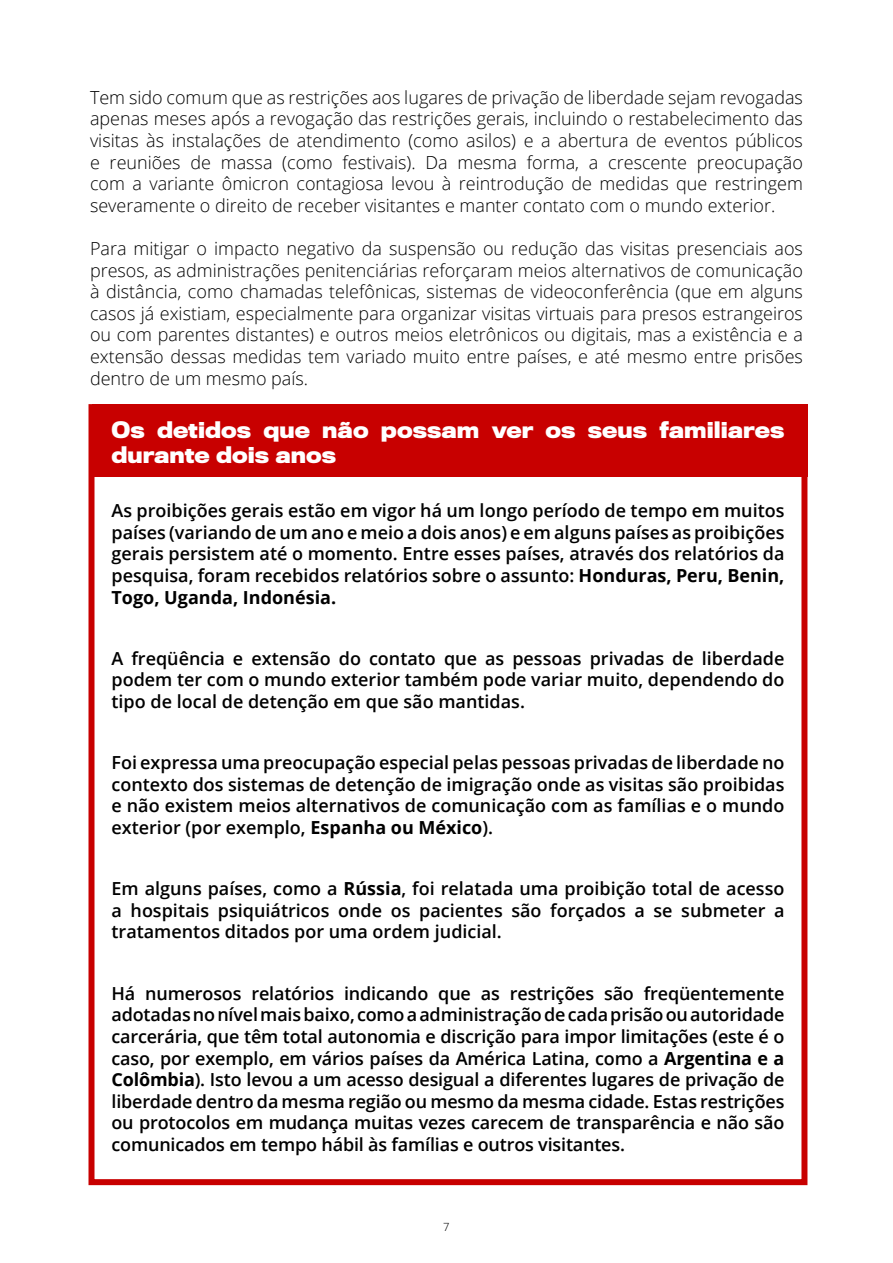
<style>
.page{position:relative;width:893px;height:1263px;background:#fff}
.page>*{position:absolute;margin:0;border:0;box-sizing:border-box;transform-origin:0 0}
.t1{font:700 21px/25.2px "Titling Gothic FB";color:#fff}
.t2{font:600 18px/21.6px "Open Sans";color:#000;text-align:justify}
.t3{font:300 18px/21.6px "Open Sans";color:#000;text-align:justify}
.t4{font:300 11.25px "Open Sans";color:#000}
.s1{font-weight:700}
</style>
<div class="page">
<div style="left:92px;top:404px;width:715px;height:73px;background:#c80000"></div>
<div style="left:88px;top:404px;width:719px;height:781px;border:6px solid #c80000"></div>
<p class="t3" style="left:90px;top:86px;width:714px">Tem sido comum que as restrições aos lugares de privação de liberdade sejam revogadas apenas meses após a revogação das restrições gerais, incluindo o restabelecimento das visitas às instalações de atendimento (como asilos) e a abertura de eventos públicos e reuniões de massa (como festivais). Da mesma forma, a crescente preocupação com a variante ômicron contagiosa levou à reintrodução de medidas que restringem severamente o direito de receber visitantes e manter contato com o mundo exterior.</p>
<p class="t3" style="left:90px;top:237px;width:714px">Para mitigar o impacto negativo da suspensão ou redução das visitas presenciais aos presos, as administrações penitenciárias reforçaram meios alternativos de comunicação à distância, como chamadas telefônicas, sistemas de videoconferência (que em alguns casos já existiam, especialmente para organizar visitas virtuais para presos estrangeiros ou com parentes distantes) e outros meios eletrônicos ou digitais, mas a existência e a extensão dessas medidas tem variado muito entre países, e até mesmo entre prisões dentro de um mesmo país.</p>
<p class="t1" style="left:111px;top:417px;width:674px">Os detidos que não possam ver os seus familiares durante dois anos</p>
<p class="t2" style="left:111px;top:499px;width:674px">As proibições gerais estão em vigor há um longo período de tempo em muitos países (variando de um ano e meio a dois anos) e em alguns países as proibições gerais persistem até o momento. Entre esses países, através dos relatórios da pesquisa, foram recebidos relatórios sobre o assunto: <span class="s1">Honduras, Peru, Benin, Togo, Uganda, Indonésia.</span></p>
<p class="t2" style="left:111px;top:647px;width:674px">A freqüência e extensão do contato que as pessoas privadas de liberdade podem ter com o mundo exterior também pode variar muito, dependendo do tipo de local de detenção em que são mantidas.</p>
<p class="t2" style="left:111px;top:751px;width:674px">Foi expressa uma preocupação especial pelas pessoas privadas de liberdade no contexto dos sistemas de detenção de imigração onde as visitas são proibidas e não existem meios alternativos de comunicação com as famílias e o mundo exterior (por exemplo, <span class="s1">Espanha ou México</span>).</p>
<p class="t2" style="left:111px;top:877px;width:674px">Em alguns países, como a <span class="s1">Rússia</span>, foi relatada uma proibição total de acesso a hospitais psiquiátricos onde os pacientes são forçados a se submeter a tratamentos ditados por uma ordem judicial.</p>
<p class="t2" style="left:111px;top:982px;width:675px">Há numerosos relatórios indicando que as restrições são freqüentemente adotadas no nível mais baixo, como a administração de cada prisão ou autoridade carcerária, que têm total autonomia e discrição para impor limitações (este é o caso, por exemplo, em vários países da América Latina, como a <span class="s1">Argentina e a Colômbia</span>). Isto levou a um acesso desigual a diferentes lugares de privação de liberdade dentro da mesma região ou mesmo da mesma cidade. Estas restrições ou protocolos em mudança muitas vezes carecem de transparência e não são comunicados em tempo hábil às famílias e outros visitantes.</p>
<p class="t4" style="left:443px;top:1219px;width:8px">7</p>
</div>
